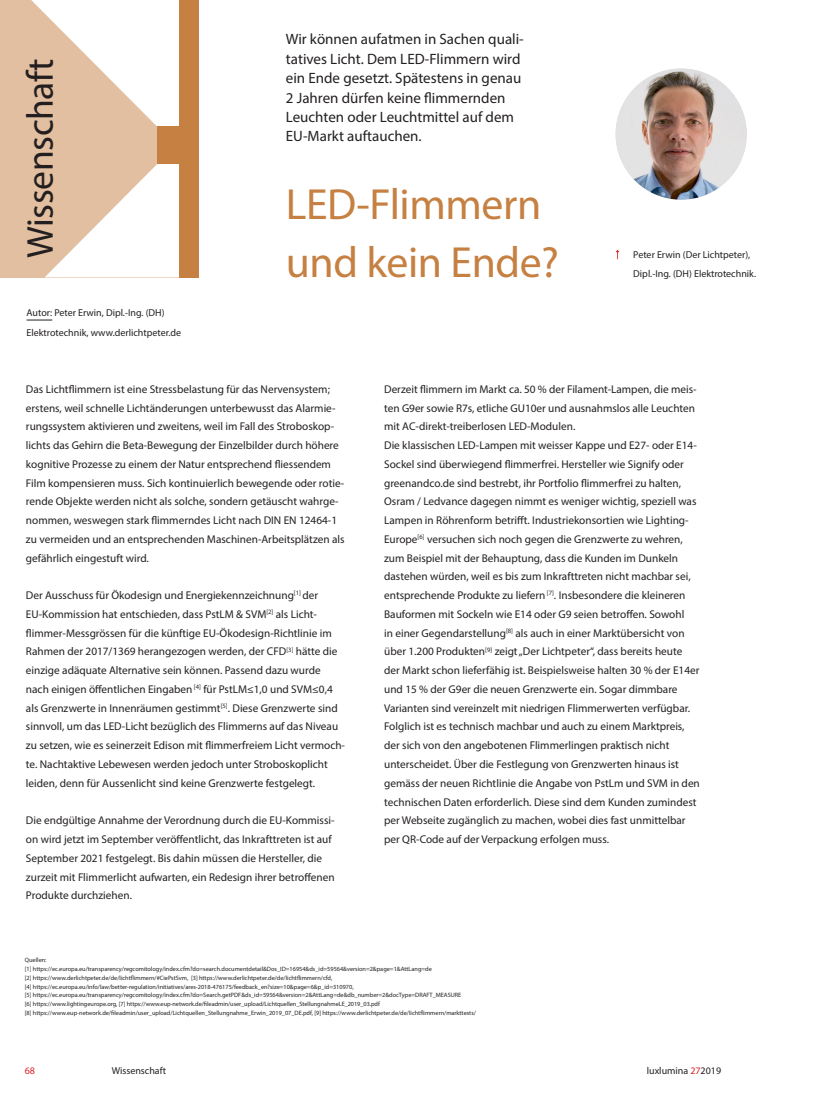
<style>
.page{position:relative;width:833px;height:1099px;background:#fff}
.page>*{position:absolute;margin:0;border:0;box-sizing:border-box;transform-origin:0 0}
.Überschrift_40_pt_li{font:43.75px/58.2px "Myriad Pro";letter-spacing:-.01em;color:#c68042}
.Rubrik_30_pt_light_s{font:37.5px "Myriad Pro";letter-spacing:-.01em;color:#231f20}
.Intro_12_pt_Black_sc{font:15px/19.4px "Myriad Pro";color:#231f20}
.Fließxtext_10_pt_Lig{font:11.25px/18.8px "Myriad Pro";color:#231f20}
.BU_8_pt_Roman_schwar{font:10px/19.4px "Myriad Pro";color:#231f20}
.t1{font:10px "Myriad Pro";color:#da2128}
.BU_8_pt_Roman_schwar-2{font:6.25px "Myriad Pro";color:#231f20}
.s1{color:#da2128}
</style>
<div class="page">
<img style="left:615px;top:68px;width:131px;height:132px;border-radius:66px">
<div style="left:0;top:0;width:199px;height:277px;background:#e2bfa0"></div>
<svg style="left:45px;top:164px;width:134px;height:113px"></svg>
<svg style="left:31px;top:0;width:148px;height:126px"></svg>
<div style="left:157px;top:126px;width:32px;height:38px;background:#c68042"></div>
<div style="left:179px;top:0;width:20px;height:277px;background:#c68042"></div>
<svg style="left:27px;top:320px;width:25px;height:1px"></svg>
<svg style="left:615px;top:250px;width:4px;height:9px"></svg>
<p class="Rubrik_30_pt_light_s" style="left:17px;top:258px;width:201px;rotate:-90deg">Wissenschaft</p>
<p class="BU_8_pt_Roman_schwar" style="left:27px;top:303px;width:156px">Autor: Peter Erwin, Dipl.-Ing. (DH)<br>Elektrotechnik, www.derlichtpeter.de</p>
<p class="Intro_12_pt_Black_sc" style="left:286px;top:29px;width:238px">Wir können aufatmen in Sachen quali&shy;tatives Licht. Dem LED-Flimmern wird ein Ende gesetzt. Spätestens in genau 2 Jahren dürfen keine flimmernden Leuchten oder Leuchtmittel auf dem EU-Markt auftauchen.</p>
<p class="Überschrift_40_pt_li" style="left:286px;top:175px;width:275px">LED-Flimmern und kein Ende?</p>
<p class="BU_8_pt_Roman_schwar" style="left:633px;top:245px;width:124px">Peter Erwin (Der Lichtpeter),<br>Dipl.-Ing. (DH) Elektrotechnik.</p>
<p class="Fließxtext_10_pt_Lig" style="left:26px;top:379px;width:320px">Das Lichtflimmern ist eine Stressbelastung für das Nervensystem; erstens, weil schnelle Lichtänderungen unterbewusst das Alarmie&shy;rungssystem aktivieren und zweitens, weil im Fall des Stroboskop&shy;lichts das Gehirn die Beta-Bewegung der Einzelbilder durch höhere kognitive Prozesse zu einem der Natur entsprechend fliessendem Film kompensieren muss. Sich kontinuierlich bewegende oder rotie&shy;rende Objekte werden nicht als solche, sondern getäuscht wahrge&shy;nommen, weswegen stark flimmerndes Licht nach DIN EN 12464-1 zu vermeiden und an entsprechenden Maschinen-Arbeitsplätzen als gefährlich eingestuft wird.</p>
<p class="Fließxtext_10_pt_Lig" style="left:26px;top:586px;width:321px">Der Ausschuss für Ökodesign und Energiekennzeichnung<sup>[1]</sup> der EU-Kommission hat entschieden, dass PstLM &amp; SVM<sup>[2]</sup> als Licht&shy;flimmer-Messgrössen für die künftige EU-Ökodesign-Richtlinie im Rahmen der 2017/1369 herangezogen werden, der CFD<sup>[3]</sup> hätte die einzige adäquate Alternative sein können. Passend dazu wurde nach einigen öffentlichen Eingaben <sup>[4]</sup> für PstLM≤1,0 und SVM≤0,4 als Grenzwerte in Innenräumen gestimmt<sup>[5]</sup>. Diese Grenzwerte sind sinnvoll, um das LED-Licht bezüglich des Flimmerns auf das Niveau zu setzen, wie es seinerzeit Edison mit flimmerfreiem Licht vermoch&shy;te. Nachtaktive Lebewesen werden jedoch unter Stroboskoplicht leiden, denn für Aussenlicht sind keine Grenzwerte festgelegt.</p>
<p class="Fließxtext_10_pt_Lig" style="left:26px;top:811px;width:310px">Die endgültige Annahme der Verordnung durch die EU-Kommissi&shy;on wird jetzt im September veröffentlicht, das Inkrafttreten ist auf September 2021 festgelegt. Bis dahin müssen die Hersteller, die zurzeit mit Flimmerlicht aufwarten, ein Redesign ihrer betroffenen Produkte durchziehen.</p>
<p class="Fließxtext_10_pt_Lig" style="left:384px;top:379px;width:317px">Derzeit flimmern im Markt ca. 50 % der Filament-Lampen, die meis&shy;ten G9er sowie R7s, etliche GU10er und ausnahmslos alle Leuchten mit AC-direkt-treiberlosen LED-Modulen.<br>Die klassischen LED-Lampen mit weisser Kappe und E27- oder E14- Sockel sind überwiegend flimmerfrei. Hersteller wie Signify oder greenandco.de sind bestrebt, ihr Portfolio flimmerfrei zu halten, Osram / Ledvance dagegen nimmt es weniger wichtig, speziell was Lampen in Röhrenform betrifft. Industriekonsortien wie Lighting-Europe<sup>[6]</sup> versuchen sich noch gegen die Grenzwerte zu wehren, zum Beispiel mit der Behauptung, dass die Kunden im Dunkeln dastehen würden, weil es bis zum Inkrafttreten nicht machbar sei, entsprechende Produkte zu liefern <sup>[7]</sup>. Insbesondere die kleineren Bauformen mit Sockeln wie E14 oder G9 seien betroffen. Sowohl<br>in einer Gegendarstellung<sup>[8]</sup> als auch in einer Marktübersicht von über 1.200 Produkten<sup>[9]</sup> zeigt „Der Lichtpeter“, dass bereits heute der Markt schon lieferfähig ist. Beispielsweise halten 30 % der E14er und 15 % der G9er die neuen Grenzwerte ein. Sogar dimmbare Varianten sind vereinzelt mit niedrigen Flimmerwerten verfügbar.<br>Folglich ist es technisch machbar und auch zu einem Marktpreis, der sich von den angebotenen Flimmerlingen praktisch nicht unterscheidet. Über die Festlegung von Grenzwerten hinaus ist gemäss der neuen Richtlinie die Angabe von PstLm und SVM in den technischen Daten erforderlich. Diese sind dem Kunden zumindest per Webseite zugänglich zu machen, wobei dies fast unmittelbar per QR-Code auf der Verpackung erfolgen muss.</p>
<p class="BU_8_pt_Roman_schwar-2" style="left:25px;top:956px;width:23px">Quellen:</p>
<p class="BU_8_pt_Roman_schwar-2" style="left:25px;top:965px;width:408px">[1] https://ec.europa.eu/transparency/regcomitology/index.cfm?do=search.documentdetail&amp;Dos_ID=16954&amp;ds_id=59564&amp;version=2&amp;page=1&amp;AttLang=de</p>
<p class="BU_8_pt_Roman_schwar-2" style="left:25px;top:973px;width:309px">[2] https://www.derlichtpeter.de/de/lichtflimmern/#CiePstSvm, [3] https://www.derlichtpeter.de/de/lichtflimmern/cfd,</p>
<p class="BU_8_pt_Roman_schwar-2" style="left:25px;top:982px;width:330px">[4] https://ec.europa.eu/info/law/better-regulation/initiatives/ares-2018-476175/feedback_en?size=10&amp;page=6&amp;p_id=310970,</p>
<p class="BU_8_pt_Roman_schwar-2" style="left:25px;top:991px;width:438px">[5] https://ec.europa.eu/transparency/regcomitology/index.cfm?do=Search.getPDF&amp;ds_id=59564&amp;version=2&amp;AttLang=de&amp;db_number=2&amp;docType=DRAFT_MEASURE</p>
<p class="BU_8_pt_Roman_schwar-2" style="left:25px;top:1000px;width:356px">[6] https://www.lightingeurope.org, [7] https://www.eup-network.de/fileadmin/user_upload/Lichtquellen_StellungnahmeLE_2019_03.pdf</p>
<p class="BU_8_pt_Roman_schwar-2" style="left:25px;top:1008px;width:452px">[8] https://www.eup-network.de/fileadmin/user_upload/Lichtquellen_Stellungnahme_Erwin_2019_07_DE.pdf, [9] https://www.derlichtpeter.de/de/lichtflimmern/markttests/</p>
<p class="t1" style="left:25px;top:1064px;width:12px">68</p>
<p class="BU_8_pt_Roman_schwar" style="left:112px;top:1060px;width:56px">Wissenschaft</p>
<p class="BU_8_pt_Roman_schwar" style="left:647px;top:1060px;width:76px">luxlumina <span class="s1">27</span>2019</p>
</div>
